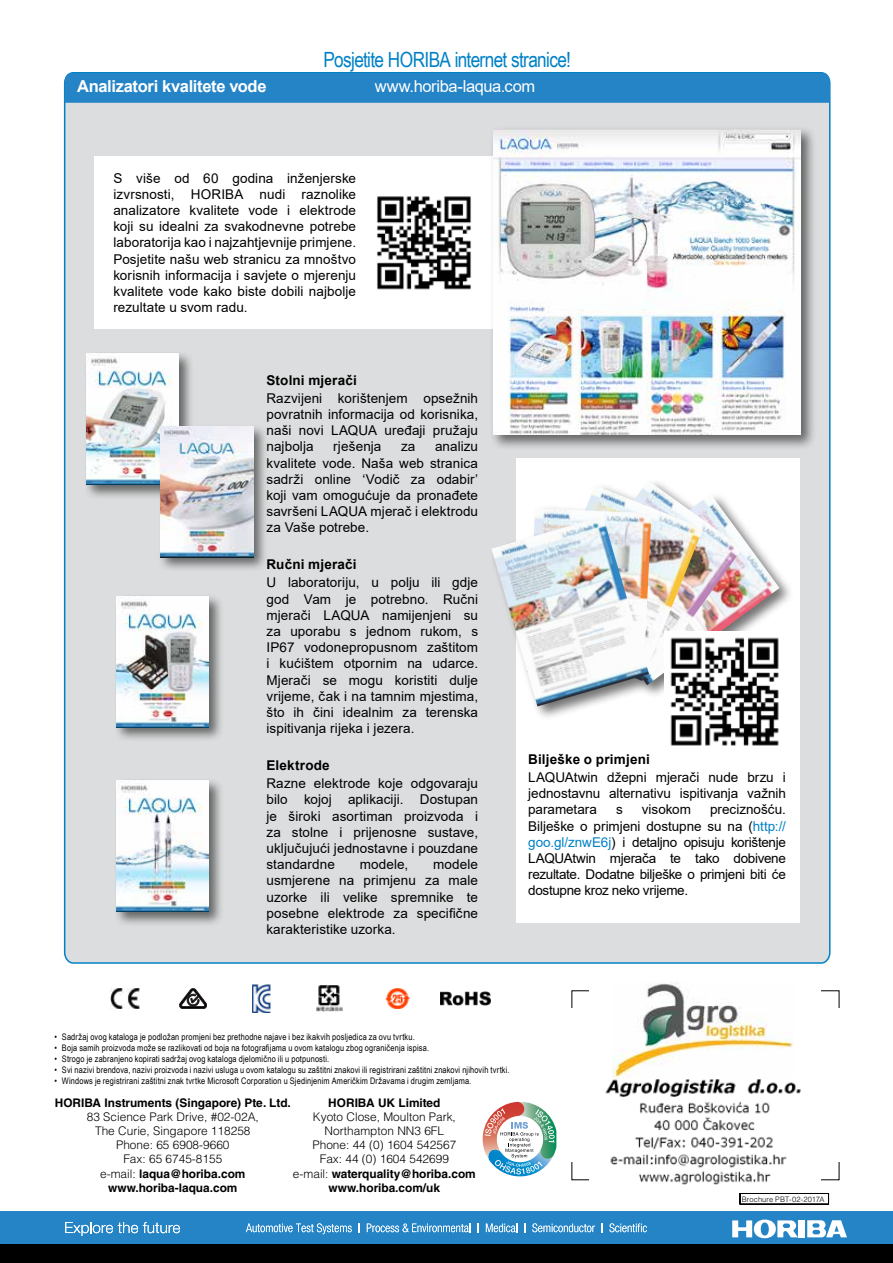
<style>
.page{position:relative;width:893px;height:1263px;background:#fff}
.page>*{position:absolute;margin:0;border:0;box-sizing:border-box;transform-origin:0 0}
.t1{font:21px "Arial Narrow";letter-spacing:-.03em;color:#0081c6}
.t2{font:700 16.5px "Arial";letter-spacing:-.02em;color:#fff}
.t3{font:16.5px "Arial";letter-spacing:-.025em;color:#fff}
.t4{font:13.5px/16.2px "Arial";letter-spacing:.005em;color:#000;text-align:justify}
.t5{font:700 13.5px "Arial";letter-spacing:.015em;color:#000}
.t6{font:300 11.85px/14.2px "Helvetica LT Std";color:#000;text-align:center}
.t7{font:700 11.85px "Helvetica LT Std";color:#000}
.t8{font:9px "Arial Narrow";letter-spacing:.02em;color:#000}
.t9{font:300 7.5px "Helvetica LT Std";letter-spacing:.015em;color:#000}
.s1{color:#0081c6}
.s2{font-weight:700}
</style>
<div class="page">
<div style="left:63px;top:72px;width:768px;height:892px;background:#dcddde"></div>
<div style="left:65px;top:73px;width:765px;height:30px;background:#2484c6"></div>
<div style="left:94px;top:156px;width:400px;height:173px;background:#fff"></div>
<img style="left:377px;top:196px;width:94px;height:94px">
<div style="left:516px;top:458px;width:284px;height:465px;background:#fff"></div>
<svg style="left:739px;top:1193px;width:90px;height:11px"></svg>
<div style="left:113px;top:594px;width:111px;height:149px;background:#000;opacity:.55"></div>
<img style="left:116px;top:597px;width:93px;height:130px">
<div style="left:113px;top:778px;width:111px;height:149px;background:#000;opacity:.55"></div>
<img style="left:116px;top:781px;width:93px;height:130px">
<div style="left:83px;top:351px;width:111px;height:149px;background:#000;opacity:.55"></div>
<img style="left:86px;top:354px;width:93px;height:131px">
<div style="left:489px;top:478px;width:305px;height:243px;background:#000;opacity:.55"></div>
<img style="left:649px;top:494px;width:131px;height:191px">
<img style="left:552px;top:480px;width:191px;height:202px">
<img style="left:534px;top:485px;width:169px;height:196px">
<img style="left:527px;top:508px;width:124px;height:170px">
<img style="left:491px;top:516px;width:158px;height:190px">
<svg style="left:482px;top:1101px;width:74px;height:75px"></svg>
<div style="left:0;top:1211px;width:893px;height:33px;background:#2484c6"></div>
<img style="left:732px;top:1220px;width:20px;height:17px">
<img style="left:754px;top:1219px;width:51px;height:19px">
<img style="left:807px;top:1220px;width:40px;height:17px">
<svg style="left:246px;top:1223px;width:106px;height:11px"></svg>
<svg style="left:358px;top:1223px;width:2px;height:9px"></svg>
<svg style="left:367px;top:1223px;width:104px;height:9px"></svg>
<svg style="left:486px;top:1223px;width:31px;height:9px"></svg>
<svg style="left:532px;top:1223px;width:63px;height:9px"></svg>
<svg style="left:609px;top:1223px;width:38px;height:9px"></svg>
<svg style="left:65px;top:1222px;width:115px;height:14px;background:#5aa2d3"></svg>
<div style="left:0;top:1244px;width:893px;height:19px;background:#000"></div>
<div style="left:158px;top:423px;width:111px;height:149px;background:#000;opacity:.55"></div>
<img style="left:161px;top:426px;width:92px;height:131px">
<div style="left:490px;top:126px;width:327px;height:324px;background:#000;opacity:.55"></div>
<img style="left:493px;top:129px;width:308px;height:305px">
<img style="left:665px;top:631px;width:121px;height:115px">
<svg style="left:179px;top:988px;width:28px;height:21px"></svg>
<img style="left:316px;top:985px;width:27px;height:26px">
<img style="left:386px;top:988px;width:23px;height:21px">
<img style="left:252px;top:984px;width:18px;height:28px">
<img style="left:440px;top:992px;width:51px;height:13px">
<img style="left:111px;top:988px;width:28px;height:21px">
<img style="left:605px;top:1077px;width:196px;height:107px">
<img style="left:613px;top:982px;width:181px;height:96px">
<h1 class="t1" style="left:324px;top:45px;width:249px">Posjetite HORIBA internet stranice!</h1>
<p class="t2" style="left:77px;top:74px;width:191px">Analizatori kvalitete vode</p>
<p class="t3" style="left:375px;top:74px;width:162px">www.horiba-laqua.com</p>
<p class="t4" style="left:113px;top:170px;width:244px">S više od 60 godina inženjerske izvrsnosti, HORIBA nudi raznolike analizatore kvalitete vode i elektrode koji su idealni za svakodnevne potrebe laboratorija kao i najzahtjevnije primjene.<br>Posjetite našu web stranicu za mnoštvo korisnih informacija i savjete o mjerenju kvalitete vode kako biste dobili najbolje rezultate u svom radu.</p>
<p class="t5" style="left:266px;top:370px;width:92px">Stolni mjerači</p>
<p class="t4" style="left:266px;top:390px;width:213px">Razvijeni korištenjem opsežnih povratnih informacija od korisnika, naši novi LAQUA uređaji pružaju najbolja</p>
<p class="t4" style="left:333px;top:438px;width:50px">rješenja</p>
<p class="t4" style="left:401px;top:438px;width:16px">za</p>
<p class="t4" style="left:266px;top:438px;width:213px;text-indent:169px">analizu kvalitete vode. Naša web stranica sadrži online ‘Vodič za odabir’ koji vam omogućuje da pronađete savršeni LAQUA mjerač i elektrodu za Vaše potrebe.</p>
<p class="t5" style="left:266px;top:555px;width:92px">Ručni mjerači</p>
<p class="t4" style="left:266px;top:574px;width:213px">U laboratoriju, u polju ili gdje god Vam je potrebno. Ručni mjerači LAQUA namijenjeni su za uporabu s jednom rukom, s IP67 vodonepropusnom zaštitom i kućištem otpornim na udarce.<br>Mjerači se mogu koristiti dulje vrijeme, čak i na tamnim mjestima, što ih čini idealnim za terenska ispitivanja rijeka i jezera.</p>
<p class="t5" style="left:266px;top:756px;width:65px">Elektrode</p>
<p class="t4" style="left:266px;top:775px;width:213px">Razne elektrode koje odgovaraju bilo kojoj aplikaciji. Dostupan je široki asortiman proizvoda i za stolne i prijenosne sustave, uključujući jednostavne i pouzdane standardne</p>
<p class="t4" style="left:266px;top:856px;width:213px;text-indent:167px">modele usmjerene na primjenu za male uzorke ili velike spremnike te posebne elektrode za specifične karakteristike uzorka.</p>
<p class="t4" style="left:360px;top:856px;width:50px">modele,</p>
<p class="t5" style="left:528px;top:749px;width:123px">Bilješke o primjeni</p>
<p class="t4" style="left:528px;top:769px;width:259px">LAQUAtwin džepni mjerači nude brzu i jednostavnu alternativu ispitivanja važnih parametara</p>
<p class="t4" style="left:528px;top:801px;width:259px;text-indent:182px">preciznošću.<br>Bilješke o primjeni dostupne su na (<span class="s1">http:// goo.gl/znwE6j</span>) i detaljno opisuju korištenje LAQUAtwin mjerača te tako dobivene rezultate. Dodatne bilješke o primjeni biti će dostupne kroz neko vrijeme.</p>
<p class="t4" style="left:616px;top:801px;width:8px">s</p>
<p class="t4" style="left:642px;top:801px;width:51px">visokom</p>
<p class="t8" style="left:54px;top:1030px;width:362px">• Sadržaj ovog kataloga je podložan promjeni bez prethodne najave i bez ikakvih posljedica za ovu tvrtku.</p>
<p class="t8" style="left:54px;top:1041px;width:376px">• Boja samih proizvoda može se razlikovati od boja na fotografijama u ovom katalogu zbog ograničenja ispisa.</p>
<p class="t8" style="left:54px;top:1052px;width:276px">• Strogo je zabranjeno kopirati sadržaj ovog kataloga djelomično ili u potpunosti.</p>
<p class="t8" style="left:54px;top:1063px;width:457px">• Svi nazivi brendova, nazivi proizvoda i nazivi usluga u ovom katalogu su zaštitni znakovi ili registrirani zaštitni znakovi njihovih tvrtki.</p>
<p class="t8" style="left:54px;top:1074px;width:418px">• Windows je registrirani zaštitni znak tvrtke Microsoft Corporation u Sjedinjenim Američkim Državama i drugim zemljama.</p>
<p class="t7" style="left:55px;top:1095px;width:238px">HORIBA Instruments (Singapore) Pte. Ltd.</p>
<p class="t6" style="left:87px;top:1109px;width:174px">83 Science Park Drive, #02-02A,<br>The Curie, Singapore 118258<br>Phone: 65 6908-9660<br>Fax: 65 6745-8155<br>e-mail: <span class="s2">laqua@horiba.com www.horiba-laqua.com</span></p>
<p class="t7" style="left:328px;top:1095px;width:114px">HORIBA UK Limited</p>
<p class="t6" style="left:293px;top:1109px;width:184px">Kyoto Close, Moulton Park,<br>Northampton NN3 6FL<br>Phone: 44 (0) 1604 542567<br>Fax: 44 (0) 1604 542699<br>e-mail: <span class="s2">waterquality@horiba.com www.horiba.com/uk</span></p>
<p class="t9" style="left:742px;top:1194px;width:84px">Brochure PBT-02-2017A</p>
</div>
